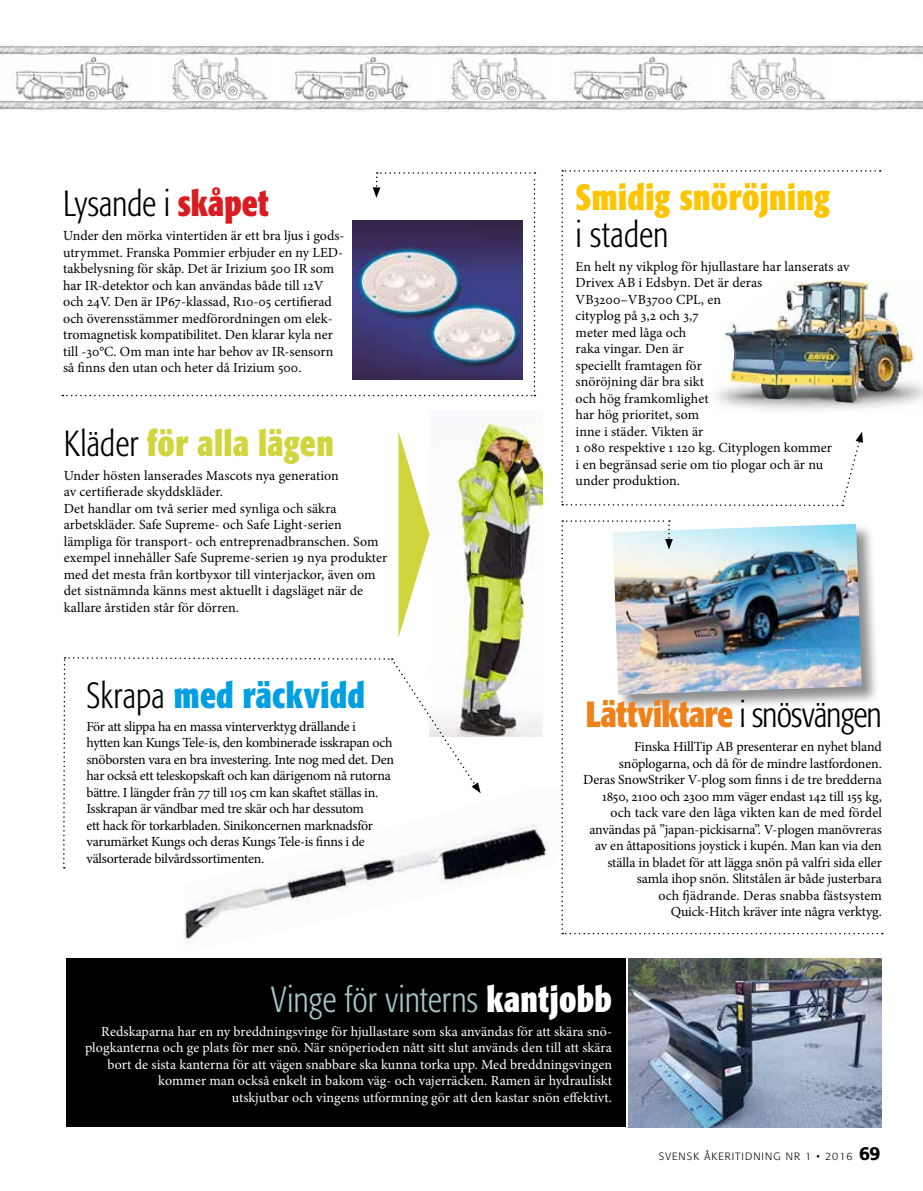
<style>
.page{position:relative;width:923px;height:1191px;background:#fff}
.page>*{position:absolute;margin:0;border:0;box-sizing:border-box;transform-origin:0 0}
.t1{font:300 36px "Formata OT Condenced";letter-spacing:.005em;color:#a5c6c6;scale:.93 1}
.t2{font:700 36px "Formata OT Condenced";letter-spacing:-.015em;color:#ef811a;scale:.93 1}
.t3{font:300 36px "Formata OT Condenced";color:#000001;scale:.93 1}
.t4{font:700 36px "Formata OT Condenced";letter-spacing:.01em;color:#d0d53e;scale:.93 1}
.t5{font:700 36px "Formata OT Condenced";letter-spacing:.01em;color:#009ee3;scale:.93 1}
.t6{font:700 36px "Formata OT Condenced";letter-spacing:.01em;color:#fdc500;scale:.93 1}
.t7{font:13.95px/16.5px "Minion Pro";letter-spacing:-.005em;color:#000001}
.t8{font:13.95px/16.5px "Minion Pro";letter-spacing:-.025em;color:#000001}
.t9{font:13.95px/16.5px "Minion Pro";color:#fff;text-align:right}
.t10{font:300 10.5px "Formata OT";letter-spacing:.1em;color:#000001}
.s1{font-weight:700;color:#d81c21}
.s2{font-weight:300;color:#000001}
.s3{font-weight:700;color:#fff}
.s4{font-weight:500;font-size:18.75px}
</style>
<div class="page">
<img style="left:184px;top:791px;width:382px;height:153px">
<svg style="left:62px;top:172px;width:473px;height:224px"></svg>
<img style="left:561px;top:520px;width:322px;height:414px">
<svg style="left:561px;top:170px;width:319px;height:337px"></svg>
<div style="left:67px;top:958px;width:559px;height:169px;background:#000001"></div>
<img style="left:628px;top:958px;width:254px;height:169px">
<img style="left:429px;top:423px;width:114px;height:313px">
<img style="left:352px;top:220px;width:170px;height:160px">
<svg style="left:398px;top:431px;width:31px;height:207px"></svg>
<img style="left:709px;top:281px;width:214px;height:133px">
<svg style="left:63px;top:656px;width:417px;height:212px"></svg>
<img style="left:0;top:45px;width:923px;height:11px">
<img style="left:0;top:100px;width:923px;height:11px">
<img style="left:12px;top:56px;width:120px;height:44px">
<img style="left:570px;top:56px;width:121px;height:44px">
<img style="left:291px;top:56px;width:121px;height:44px">
<img style="left:169px;top:57px;width:99px;height:43px">
<img style="left:727px;top:57px;width:99px;height:43px">
<img style="left:448px;top:57px;width:99px;height:43px">
<h1 class="t3" style="left:63px;top:183px;width:223px">Lysande i <span class="s1">skåpet</span></h1>
<p class="t7" style="left:63px;top:227px;width:283px">Under den mörka vintertiden är ett bra ljus i gods&shy;utrymmet. Franska Pommier erbjuder en ny LED&shy;takbelysning för skåp. Det är Irizium 500 IR som har IR-detektor och kan användas både till 12V och 24V. Den är IP67-klassad, R10-05 certifierad och överensstämmer medförordningen om elek&shy;tromagnetisk kompatibilitet. Den klarar kyla ner till -30°C. Om man inte har behov av IR-sensorn så finns den utan och heter då Irizium 500.</p>
<h1 class="t4" style="left:64px;top:421px;width:292px"><span class="s2">Kläder</span> för alla lägen</h1>
<p class="t7" style="left:64px;top:467px;width:325px">Under hösten lanserades Mascots nya generation<br>av certifierade skyddskläder.<br>Det handlar om två serier med synliga och säkra arbetskläder. Safe Supreme- och Safe Light-serien lämpliga för transport- och entreprenadbranschen. Som exempel innehåller Safe Supreme-serien 19 nya produkter med det mesta från kortbyxor till vinterjackor, även om det sistnämnda känns mest aktuellt i dagsläget när de kallare årstiden står för dörren.</p>
<h1 class="t5" style="left:86px;top:673px;width:301px"><span class="s2">Skrapa</span> med räckvidd</h1>
<p class="t8" style="left:86px;top:718px;width:309px">För att slippa ha en massa vinterverktyg drällande i<br>hytten kan Kungs Tele-is, den kombinerade isskrapan och snöborsten vara en bra investering. Inte nog med det. Den har också ett teleskopskaft och kan därigenom nå rutorna bättre. I längder från 77 till 105 cm kan skaftet ställas in.<br>Isskrapan är vändbar med tre skär och har dessutom<br>ett hack för torkarbladen. Sinikoncernen marknadsför varumärket Kungs och deras Kungs Tele-is finns i de välsorterade bilvårdssortimenten.</p>
<h1 class="t6" style="left:575px;top:175px;width:275px">Smidig snöröjning</h1>
<h1 class="t3" style="left:575px;top:213px;width:101px">i staden</h1>
<p class="t7" style="left:575px;top:258px;width:275px">En helt ny vikplog för hjullastare har lanserats av<br>Drivex AB i Edsbyn. Det är deras<br>VB3200–VB3700 CPL, en<br>cityplog på 3,2 och 3,7<br>meter med låga och<br>raka vingar. Den är<br>speciellt framtagen för<br>snöröjning där bra sikt<br>och hög framkomlighet<br>har hög prioritet, som<br>inne i städer. Vikten är<br>1 080 respektive 1 120 kg. Cityplogen kommer<br>i en begränsad serie om tio plogar och är nu under produktion.</p>
<h1 class="t2" style="left:586px;top:692px;width:320px">Lättviktare <span class="s2">i snösvängen</span></h1>
<p class="t7" style="left:583px;top:738px;width:300px;text-align:right">Finska HillTip AB presenterar en nyhet bland snöplogarna, och då för de mindre lastfordonen.<br>Deras SnowStriker V-plog som finns i de tre bredderna 1850, 2100 och 2300 mm väger endast 142 till 155 kg, och tack vare den låga vikten kan de med fördel användas på ”japan-pickisarna”. V-plogen manövreras av en åttapositions joystick i kupén. Man kan via den ställa in bladet för att lägga snön på valfri sida eller samla ihop snön. Slitstålen är både justerbara<br>och fjädrande. Deras snabba fästsystem<br>Quick-Hitch kräver inte några verktyg.</p>
<h1 class="t1" style="left:271px;top:978px;width:368px">Vinge för vinterns <span class="s3">kantjobb</span></h1>
<p class="t9" style="left:85px;top:1023px;width:528px">Redskaparna har en ny breddningsvinge för hjullastare som ska användas för att skära snö&shy;plogkanterna och ge plats för mer snö. När snöperioden nått sitt slut används den till att skära bort de sista kanterna för att vägen snabbare ska kunna torka upp. Med breddningsvingen kommer man också enkelt in bakom väg- och vajerräcken. Ramen är hydrauliskt<br>utskjutbar och vingens utformning gör att den kastar snön effektivt.</p>
<p class="t10" style="left:659px;top:1150px;width:223px">SVENSK ÅKERITIDNING NR 1 • 2016 <span class="s4">69</span></p>
</div>
